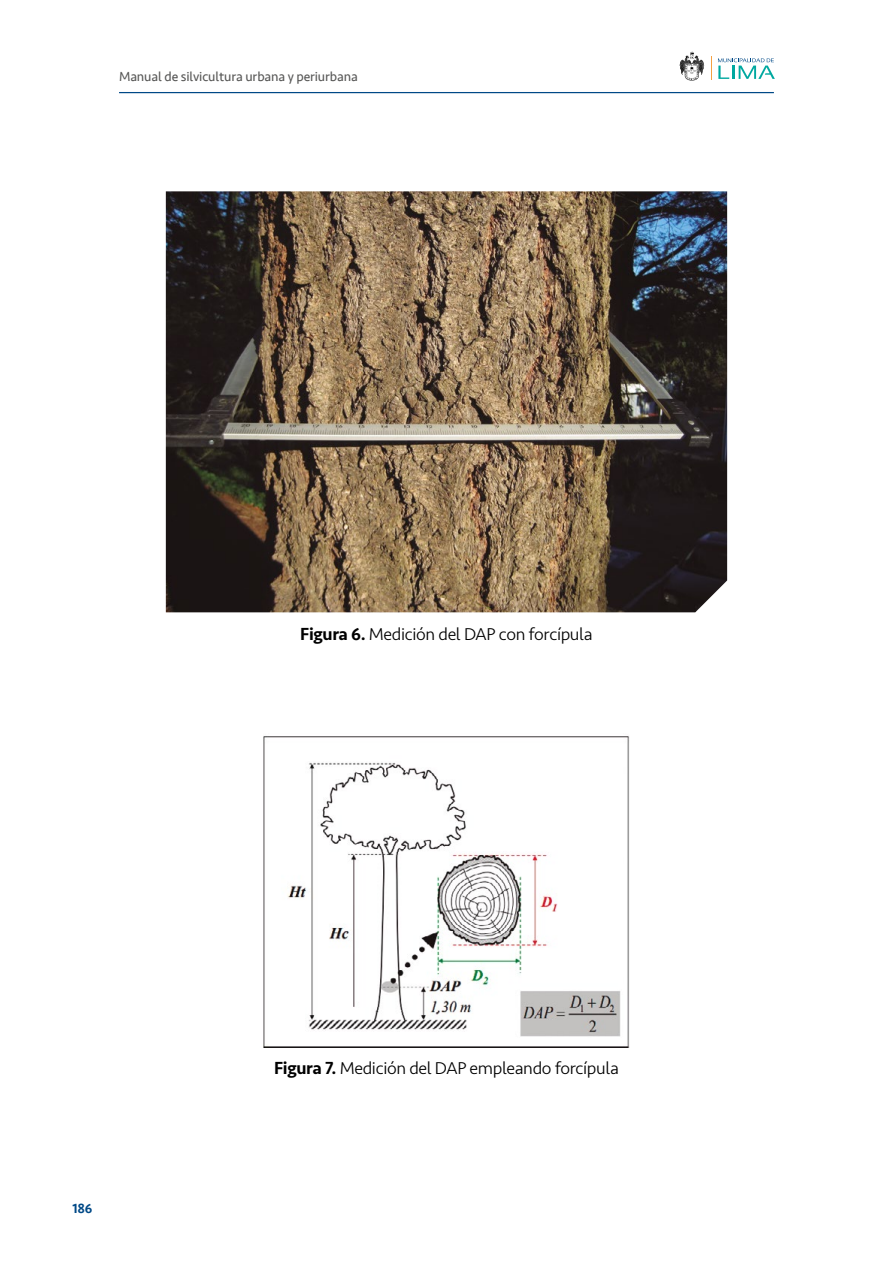
<style>
.page{position:relative;width:893px;height:1263px;background:#fff}
.page>*{position:absolute;margin:0;border:0;box-sizing:border-box;transform-origin:0 0}
.t1{font:300 18px "Seravek";letter-spacing:-.02em;color:#000}
.t2{font:500 13.65px "Seravek";color:#004987}
.t3{font:13.5px "Seravek";letter-spacing:-.01em;color:#575756}
.s1{font-weight:500}
</style>
<div class="page">
<hr style="left:119px;top:92px;width:655px;height:1px;background:#004987">
<svg style="left:711px;top:57px;width:1px;height:23px"></svg>
<svg style="left:718px;top:58px;width:57px;height:21px"></svg>
<svg style="left:679px;top:52px;width:25px;height:29px"></svg>
<img style="left:166px;top:191px;width:561px;height:421px">
<img style="left:263px;top:736px;width:367px;height:311px">
<p class="t3" style="left:119px;top:66px;width:240px">Manual de silvicultura urbana y periurbana</p>
<p class="t2" style="left:72px;top:1200px;width:22px">186</p>
<p class="t1" style="left:300px;top:623px;width:294px"><span class="s1">Figura 6.</span> Medición del DAP con forcípula</p>
<p class="t1" style="left:274px;top:1058px;width:346px"><span class="s1">Figura 7.</span> Medición del DAP empleando forcípula</p>
</div>
